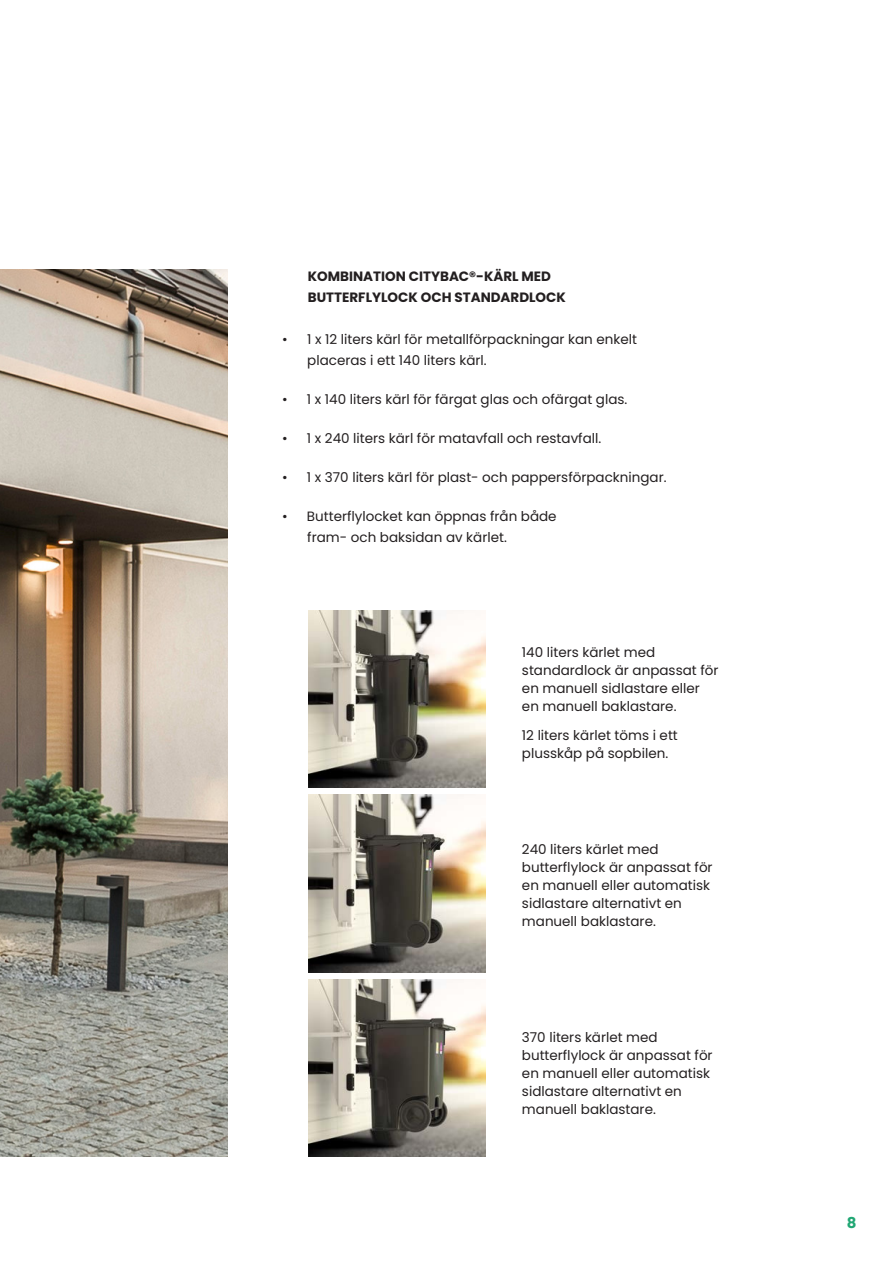
<style>
.page{position:relative;width:893px;height:1263px;background:#fff}
.page>*{position:absolute;margin:0;border:0;box-sizing:border-box;transform-origin:0 0}
.t1{font:700 15px "Poppins";color:#21a774}
.Poppins_9{font:13.5px/18px "Poppins";color:#231f20}
.Poppins_11{font:13.5px/21px "Poppins";color:#231f20}
.t2{font:700 13.5px/21px "Poppins";color:#231f20}
</style>
<div class="page">
<img style="left:0;top:269px;width:227px;height:52px">
<img style="left:0;top:321px;width:227px;height:836px">
<img style="left:309px;top:979px;width:177px;height:178px">
<img style="left:309px;top:795px;width:177px;height:177px">
<img style="left:309px;top:610px;width:177px;height:177px">
<p class="t2" style="left:308px;top:266px;width:260px">KOMBINATION CITYBAC®-KÄRL MED<br>BUTTERFLYLOCK OCH STANDARDLOCK</p>
<p class="Poppins_9" style="left:307px;top:329px;width:331px;line-height:21px;text-indent:-25px">• 1 x 12 liters kärl för metallförpackningar kan enkelt placeras i ett 140 liters kärl.</p>
<p class="Poppins_11" style="left:282px;top:389px;width:347px">• 1 x 140 liters kärl för färgat glas och ofärgat glas.</p>
<p class="Poppins_11" style="left:282px;top:428px;width:321px">• 1 x 240 liters kärl för matavfall och restavfall.</p>
<p class="Poppins_11" style="left:282px;top:467px;width:386px">• 1 x 370 liters kärl för plast- och pappersförpackningar.</p>
<p class="Poppins_11" style="left:307px;top:506px;width:251px;text-indent:-25px">• Butterflylocket kan öppnas från både fram- och baksidan av kärlet.</p>
<p class="Poppins_9" style="left:522px;top:644px;width:135px">140 liters kärlet med</p>
<p class="Poppins_9" style="left:522px;top:662px;width:198px">standardlock är anpassat för</p>
<p class="Poppins_9" style="left:522px;top:680px;width:179px">en manuell sidlastare eller</p>
<p class="Poppins_9" style="left:522px;top:698px;width:156px">en manuell baklastare.</p>
<p class="Poppins_9" style="left:522px;top:726px;width:157px">12 liters kärlet töms i ett plusskåp på sopbilen.</p>
<p class="Poppins_9" style="left:522px;top:840px;width:138px">240 liters kärlet med</p>
<p class="Poppins_9" style="left:522px;top:858px;width:192px">butterflylock är anpassat för en manuell eller automatisk sidlastare alternativt en</p>
<p class="Poppins_9" style="left:522px;top:912px;width:135px">manuell baklastare.</p>
<p class="Poppins_9" style="left:522px;top:1028px;width:137px">370 liters kärlet med</p>
<p class="Poppins_9" style="left:522px;top:1046px;width:192px">butterflylock är anpassat för en manuell eller automatisk sidlastare alternativt en</p>
<p class="Poppins_9" style="left:522px;top:1100px;width:135px">manuell baklastare.</p>
<p class="t1" style="left:847px;top:1214px;width:11px">8</p>
</div>
